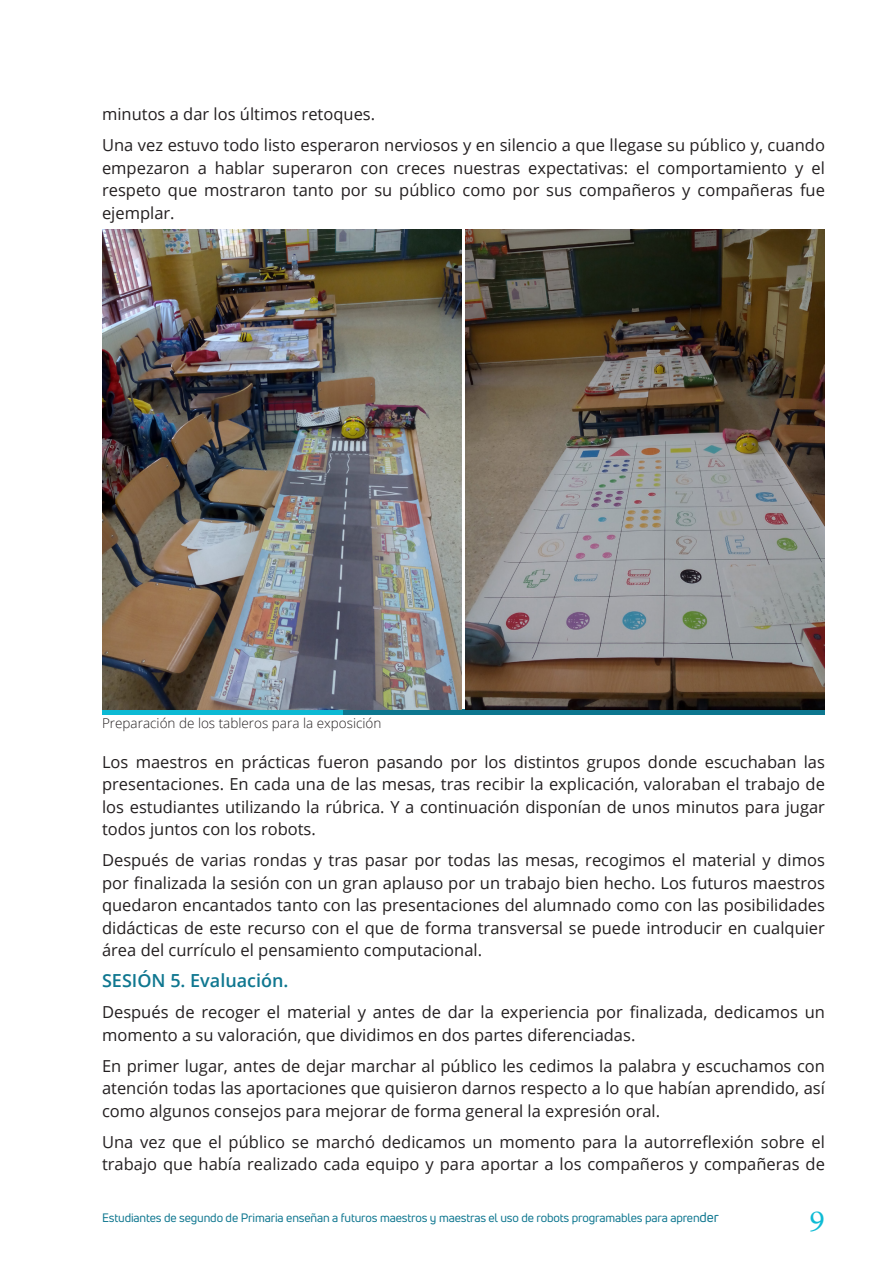
<style>
.page{position:relative;width:893px;height:1263px;background:#fff}
.page>*{position:absolute;margin:0;border:0;box-sizing:border-box;transform-origin:0 0}
.t1{font:500 30px "Freight Text";color:#0fbbd4}
.t2{font:600 18px "Open Sans";color:#0f7790}
.base{font:16.5px/22.5px "Open Sans";color:#231f20;text-align:justify}
.base-2{font:300 13.5px "Open Sans";color:#231f20}
.t3{font:12px "Uni Neue";letter-spacing:-.01em;color:#0f7790}
.s1{font-size:13.5px}
</style>
<div class="page">
<div style="left:102px;top:709px;width:241px;height:5px;background:#0dbad4"></div>
<div style="left:343px;top:709px;width:482px;height:5px;background:#0d778f"></div>
<img style="left:102px;top:230px;width:360px;height:479px">
<img style="left:465px;top:230px;width:360px;height:479px">
<p class="base" style="left:102px;top:103px;width:275px">minutos a dar los últimos retoques.</p>
<p class="base" style="left:102px;top:134px;width:724px">Una vez estuvo todo listo esperaron nerviosos y en silencio a que llegase su público y, cuando empezaron a hablar superaron con creces nuestras expectativas: el comportamiento y el respeto que mostraron tanto por su público como por sus compañeros y compañeras fue ejemplar.</p>
<p class="base-2" style="left:102px;top:714px;width:281px">Preparación de los tableros para la exposición</p>
<p class="base" style="left:102px;top:750px;width:724px">Los maestros en prácticas fueron pasando por los distintos grupos donde escuchaban las presentaciones. En cada una de las mesas, tras recibir la explicación, valoraban el trabajo de los estudiantes utilizando la rúbrica. Y a continuación disponían de unos minutos para jugar todos juntos con los robots.</p>
<p class="base" style="left:102px;top:848px;width:724px">Después de varias rondas y tras pasar por todas las mesas, recogimos el material y dimos por finalizada la sesión con un gran aplauso por un trabajo bien hecho. Los futuros maestros quedaron encantados tanto con las presentaciones del alumnado como con las posibilidades didácticas de este recurso con el que de forma transversal se puede introducir en cualquier área del currículo el pensamiento computacional.</p>
<h2 class="t2" style="left:102px;top:968px;width:188px">SESIÓN 5. Evaluación.</h2>
<p class="base" style="left:102px;top:1000px;width:724px">Después de recoger el material y antes de dar la experiencia por finalizada, dedicamos un momento a su valoración, que dividimos en dos partes diferenciadas.</p>
<p class="base" style="left:102px;top:1054px;width:724px">En primer lugar, antes de dejar marchar al público les cedimos la palabra y escuchamos con atención todas las aportaciones que quisieron darnos respecto a lo que habían aprendido, así como algunos consejos para mejorar de forma general la expresión oral.</p>
<p class="base" style="left:102px;top:1130px;width:724px">Una vez que el público se marchó dedicamos un momento para la autorreflexión sobre el trabajo que había realizado cada equipo y para aportar a los compañeros y compañeras de</p>
<p class="t3" style="left:102px;top:1210px;width:618px">Estudiantes de segundo de Primaria enseñan a futuros maestros y maestras el uso de robots programables para apren<span class="s1">der</span></p>
<h1 class="t1" style="left:810px;top:1200px;width:17px">9</h1>
</div>
